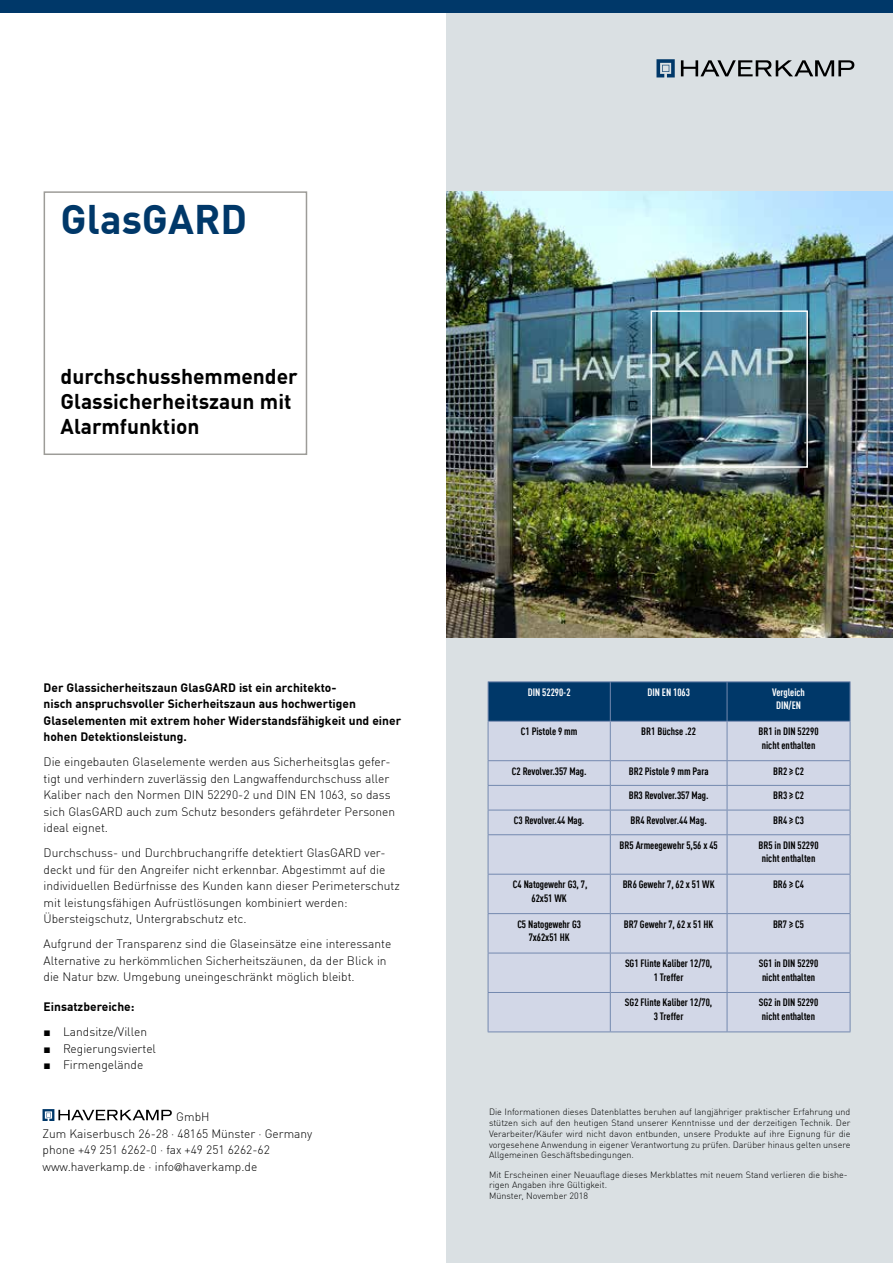
<style>
.page{position:relative;width:893px;height:1263px;background:#fff}
.page>*{position:absolute;margin:0;border:0;box-sizing:border-box;transform-origin:0 0}
.t1{font:700 40.5px "DIN Offc";color:#003869}
.t2{font:700 21px/25.2px "DIN Offc";color:#000}
.t3{font:300 12px/16.5px "DIN Offc";color:#000}
.t4{font:700 12px/16.5px "DIN Offc";color:#000}
.t5{font:700 condensed 10.5px/13.5px "DIN Offc";letter-spacing:-.005em;color:#000;text-align:center}
.t6{font:700 condensed 10.5px/13.5px "DIN Offc";letter-spacing:-.005em;color:#fff;text-align:center}
.t7{font:300 9px/10.8px "DIN Offc";color:#000;text-align:justify}
.s1{font-family:"Arial";font-weight:400}
.s2{font-family:"Helvetica Neue LT";font-size:10.5px}
</style>
<div class="page">
<div style="left:446px;top:0;width:447px;height:1263px;background:#dae0e3"></div>
<svg style="left:681px;top:60px;width:173px;height:16px"></svg>
<svg style="left:656px;top:59px;width:19px;height:18px"></svg>
<div style="left:0;top:0;width:893px;height:13px;background:#003869"></div>
<svg style="left:43px;top:1109px;width:129px;height:12px"></svg>
<div style="left:489px;top:682px;width:361px;height:39px;background:#003869"></div>
<div style="left:489px;top:722px;width:361px;height:309px;background:#d2d7e7"></div>
<hr style="left:488px;top:681px;width:122px;height:1px;background:#7489af">
<hr style="left:488px;top:682px;width:1px;height:39px;background:#7489af">
<hr style="left:610px;top:681px;width:117px;height:1px;background:#7489af">
<hr style="left:610px;top:682px;width:1px;height:39px;background:#7489af">
<hr style="left:727px;top:681px;width:123px;height:1px;background:#7489af">
<hr style="left:727px;top:682px;width:1px;height:39px;background:#7489af">
<hr style="left:850px;top:682px;width:1px;height:39px;background:#7489af">
<hr style="left:488px;top:721px;width:122px;height:1px;background:#7489af">
<hr style="left:610px;top:721px;width:117px;height:1px;background:#7489af">
<hr style="left:727px;top:721px;width:123px;height:1px;background:#7489af">
<hr style="left:488px;top:722px;width:1px;height:38px;background:#7489af">
<hr style="left:610px;top:722px;width:1px;height:38px;background:#7489af">
<hr style="left:727px;top:722px;width:1px;height:38px;background:#7489af">
<hr style="left:850px;top:722px;width:1px;height:38px;background:#7489af">
<hr style="left:488px;top:760px;width:122px;height:1px;background:#7489af">
<hr style="left:610px;top:760px;width:117px;height:1px;background:#7489af">
<hr style="left:727px;top:760px;width:123px;height:1px;background:#7489af">
<hr style="left:488px;top:785px;width:122px;height:1px;background:#7489af">
<hr style="left:610px;top:785px;width:117px;height:1px;background:#7489af">
<hr style="left:727px;top:785px;width:123px;height:1px;background:#7489af">
<hr style="left:488px;top:810px;width:122px;height:1px;background:#7489af">
<svg style="left:488px;top:761px;width:1px;height:73px"></svg>
<hr style="left:610px;top:810px;width:117px;height:1px;background:#7489af">
<svg style="left:610px;top:761px;width:1px;height:73px"></svg>
<hr style="left:727px;top:810px;width:123px;height:1px;background:#7489af">
<svg style="left:727px;top:761px;width:1px;height:73px"></svg>
<svg style="left:850px;top:761px;width:1px;height:73px"></svg>
<hr style="left:488px;top:834px;width:122px;height:1px;background:#7489af">
<hr style="left:488px;top:835px;width:1px;height:39px;background:#7489af">
<hr style="left:610px;top:834px;width:117px;height:1px;background:#7489af">
<hr style="left:610px;top:835px;width:1px;height:39px;background:#7489af">
<hr style="left:727px;top:834px;width:123px;height:1px;background:#7489af">
<hr style="left:727px;top:835px;width:1px;height:39px;background:#7489af">
<hr style="left:850px;top:835px;width:1px;height:39px;background:#7489af">
<hr style="left:488px;top:874px;width:122px;height:1px;background:#7489af">
<hr style="left:488px;top:874px;width:1px;height:39px;background:#7489af">
<hr style="left:610px;top:874px;width:117px;height:1px;background:#7489af">
<hr style="left:610px;top:874px;width:1px;height:39px;background:#7489af">
<hr style="left:727px;top:874px;width:123px;height:1px;background:#7489af">
<hr style="left:727px;top:874px;width:1px;height:39px;background:#7489af">
<hr style="left:850px;top:874px;width:1px;height:39px;background:#7489af">
<hr style="left:488px;top:913px;width:122px;height:1px;background:#7489af">
<hr style="left:488px;top:914px;width:1px;height:39px;background:#7489af">
<hr style="left:610px;top:913px;width:117px;height:1px;background:#7489af">
<hr style="left:610px;top:914px;width:1px;height:39px;background:#7489af">
<hr style="left:727px;top:913px;width:123px;height:1px;background:#7489af">
<hr style="left:727px;top:914px;width:1px;height:39px;background:#7489af">
<hr style="left:850px;top:914px;width:1px;height:39px;background:#7489af">
<hr style="left:488px;top:953px;width:122px;height:1px;background:#7489af">
<hr style="left:488px;top:953px;width:1px;height:39px;background:#7489af">
<hr style="left:610px;top:953px;width:117px;height:1px;background:#7489af">
<hr style="left:610px;top:953px;width:1px;height:39px;background:#7489af">
<hr style="left:727px;top:953px;width:123px;height:1px;background:#7489af">
<hr style="left:727px;top:953px;width:1px;height:39px;background:#7489af">
<hr style="left:850px;top:953px;width:1px;height:39px;background:#7489af">
<hr style="left:488px;top:992px;width:122px;height:1px;background:#7489af">
<hr style="left:488px;top:993px;width:1px;height:38px;background:#7489af">
<hr style="left:610px;top:992px;width:117px;height:1px;background:#7489af">
<hr style="left:610px;top:993px;width:1px;height:38px;background:#7489af">
<hr style="left:727px;top:992px;width:123px;height:1px;background:#7489af">
<hr style="left:727px;top:993px;width:1px;height:38px;background:#7489af">
<hr style="left:850px;top:993px;width:1px;height:38px;background:#7489af">
<hr style="left:488px;top:1031px;width:122px;height:1px;background:#7489af">
<hr style="left:610px;top:1031px;width:117px;height:1px;background:#7489af">
<hr style="left:727px;top:1031px;width:123px;height:1px;background:#7489af">
<div style="left:44px;top:191px;width:263px;height:264px;border:2px solid #9d9c98"></div>
<img style="left:446px;top:191px;width:447px;height:447px">
<div style="left:651px;top:310px;width:157px;height:158px;border:2px solid #fff"></div>
<h1 class="t1" style="left:61px;top:193px;width:188px">GlasGARD</h1>
<h2 class="t2" style="left:61px;top:363px;width:239px">durchschusshemmender<br>Glassicherheitszaun mit<br>Alarmfunktion</h2>
<p class="t4" style="left:44px;top:679px;width:359px">Der Glassicherheitszaun GlasGARD ist ein architekto-<br>nisch anspruchsvoller Sicherheitszaun aus hochwertigen Glaselementen mit extrem hoher Widerstandsfähigkeit und einer hohen Detektionsleistung.</p>
<p class="t3" style="left:44px;top:753px;width:353px">Die eingebauten Glaselemente werden aus Sicherheitsglas gefer&shy;tigt und verhindern zuverlässig den Langwaffendurchschuss aller Kaliber nach den Normen DIN 52290-2 und DIN EN 1063, so dass sich GlasGARD auch zum Schutz besonders gefährdeter Personen ideal eignet.</p>
<p class="t3" style="left:44px;top:844px;width:358px">Durchschuss- und Durchbruchangriffe detektiert GlasGARD ver&shy;deckt und für den Angreifer nicht erkennbar. Abgestimmt auf die individuellen Bedürfnisse des Kunden kann dieser Perimeterschutz mit leistungsfähigen Aufrüstlösungen kombiniert werden:<br>Übersteigschutz, Untergrabschutz etc.</p>
<p class="t3" style="left:44px;top:935px;width:349px">Aufgrund der Transparenz sind die Glaseinsätze eine interessante<br>Alternative zu herkömmlichen Sicherheitszäunen, da der Blick in die Natur bzw. Umgebung uneingeschränkt möglich bleibt.</p>
<p class="t4" style="left:44px;top:998px;width:93px">Einsatzbereiche:</p>
<p class="t3" style="left:44px;top:1024px;width:105px"><span class="s1">■</span> Landsitze/Villen</p>
<p class="t3" style="left:44px;top:1040px;width:114px"><span class="s1">■</span> Regierungsviertel</p>
<p class="t3" style="left:44px;top:1057px;width:101px"><span class="s1">■</span> Firmengelände</p>
<p class="t3" style="left:43px;top:1108px;width:271px;text-indent:134px">GmbH<br>Zum Kaiserbusch 26-28 · 48165 Münster · Germany phone +49 251 6262-0 · fax +49 251 6262-62 www.haverkamp.de · info<span class="s2">@</span>haverkamp.de</p>
<p class="t6" style="left:528px;top:685px;width:44px">DIN 52290-2</p>
<p class="t6" style="left:647px;top:685px;width:44px">DIN EN 1063</p>
<p class="t6" style="left:772px;top:685px;width:34px">Vergleich<br>DIN/EN</p>
<p class="t5" style="left:521px;top:724px;width:58px">C1 Pistole 9 mm</p>
<p class="t5" style="left:641px;top:724px;width:56px">BR1 Büchse .22</p>
<p class="t5" style="left:758px;top:724px;width:62px">BR1 in DIN 52290 nicht enthalten</p>
<p class="t5" style="left:512px;top:764px;width:76px">C2 Revolver.357 Mag.</p>
<p class="t5" style="left:629px;top:764px;width:81px">BR2 Pistole 9 mm Para</p>
<p class="t5" style="left:773px;top:764px;width:33px">BR2 ≥ C2</p>
<p class="t5" style="left:629px;top:789px;width:81px">BR3 Revolver.357 Mag.</p>
<p class="t5" style="left:773px;top:789px;width:33px">BR3 ≥ C2</p>
<p class="t5" style="left:514px;top:813px;width:72px">C3 Revolver.44 Mag.</p>
<p class="t5" style="left:630px;top:813px;width:78px">BR4 Revolver.44 Mag.</p>
<p class="t5" style="left:773px;top:813px;width:33px">BR4 ≥ C3</p>
<p class="t5" style="left:620px;top:838px;width:100px">BR5 Armeegewehr 5,56 x 45</p>
<p class="t5" style="left:758px;top:838px;width:62px">BR5 in DIN 52290 nicht enthalten</p>
<p class="t5" style="left:513px;top:877px;width:76px">C4 Natogewehr G3, 7,<br>62x51 WK</p>
<p class="t5" style="left:623px;top:877px;width:93px">BR6 Gewehr 7, 62 x 51 WK</p>
<p class="t5" style="left:773px;top:877px;width:33px">BR6 ≥ C4</p>
<p class="t5" style="left:517px;top:917px;width:65px">C5 Natogewehr G3<br>7x62x51 HK</p>
<p class="t5" style="left:624px;top:917px;width:91px">BR7 Gewehr 7, 62 x 51 HK</p>
<p class="t5" style="left:773px;top:917px;width:33px">BR7 ≥ C5</p>
<p class="t5" style="left:625px;top:956px;width:89px">SG1 Flinte Kaliber 12/70,<br>1 Treffer</p>
<p class="t5" style="left:759px;top:956px;width:61px;text-align:left">SG1 in DIN 52290 nicht enthalten</p>
<p class="t5" style="left:625px;top:996px;width:89px">SG2 Flinte Kaliber 12/70,<br>3 Treffer</p>
<p class="t5" style="left:759px;top:996px;width:61px;text-align:left">SG2 in DIN 52290 nicht enthalten</p>
<p class="t7" style="left:489px;top:1106px;width:363px">Die Informationen dieses Datenblattes beruhen auf langjähriger praktischer Erfahrung und stützen sich auf den heutigen Stand unserer Kenntnisse und der derzeitigen Technik. Der Verarbeiter/Käufer wird nicht davon entbunden, unsere Produkte auf ihre Eignung für die vorgesehene Anwendung in eigener Verantwortung zu prüfen. Darüber hinaus gelten unsere Allgemeinen Geschäftsbedingungen.</p>
<p class="t7" style="left:489px;top:1169px;width:360px;text-align:left">Mit Erscheinen einer Neuauflage dieses Merkblattes mit neuem Stand verlieren die bishe&shy;rigen Angaben ihre Gültigkeit.<br>Münster, November 2018</p>
</div>
